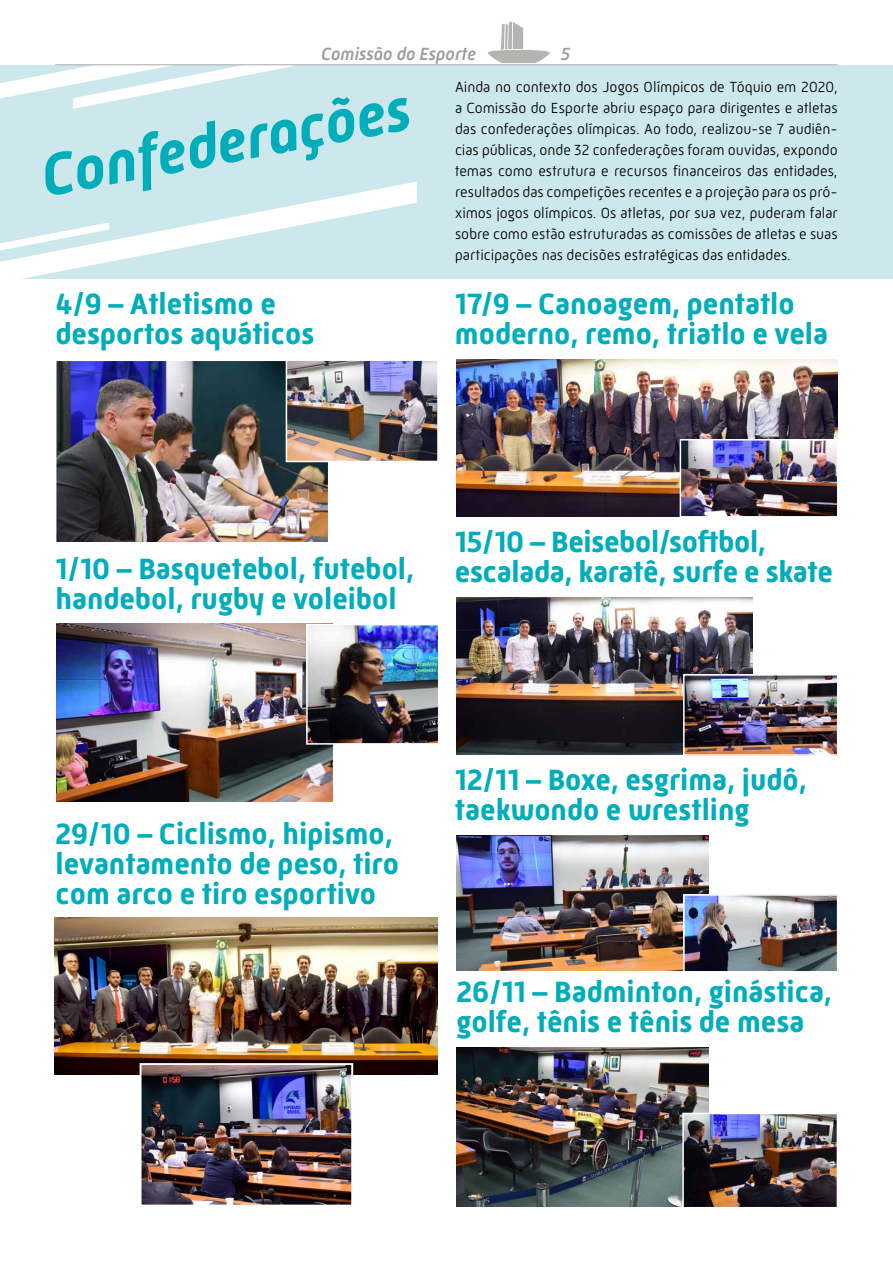
<style>
.page{position:relative;width:893px;height:1263px;background:#fff}
.page>*{position:absolute;margin:0;border:0;box-sizing:border-box;transform-origin:0 0}
.t1{font:italic 700 60px "Mic 32 New";color:#00adba}
.t2{font:700 30px/30px "Mic 32 New";color:#00adba}
.t3{font:italic 500 18px "Mic 32 New";color:#9d9d9c}
.t4{font:300 15px/21px "Mic 32 New";color:#000;text-align:justify}
</style>
<div class="page">
<div style="left:0;top:65px;width:893px;height:214px;background:#cde8ec"></div>
<svg style="left:0;top:182px;width:417px;height:97px"></svg>
<svg style="left:0;top:65px;width:294px;height:44px"></svg>
<img style="left:56px;top:624px;width:277px;height:177px">
<img style="left:309px;top:627px;width:127px;height:115px">
<div style="left:306px;top:624px;width:133px;height:121px;border:2px solid #fff"></div>
<img style="left:58px;top:362px;width:269px;height:179px">
<div style="left:55px;top:359px;width:275px;height:185px;border:2px solid #fff"></div>
<img style="left:289px;top:362px;width:147px;height:97px">
<div style="left:286px;top:359px;width:153px;height:103px;border:2px solid #fff"></div>
<img style="left:457px;top:835px;width:252px;height:136px">
<img style="left:686px;top:897px;width:149px;height:73px">
<div style="left:683px;top:894px;width:155px;height:79px;border:2px solid #fff"></div>
<img style="left:457px;top:597px;width:296px;height:157px">
<img style="left:686px;top:677px;width:149px;height:76px">
<div style="left:683px;top:674px;width:155px;height:82px;border:2px solid #fff"></div>
<img style="left:457px;top:359px;width:380px;height:157px">
<img style="left:457px;top:1047px;width:252px;height:159px">
<img style="left:685px;top:1116px;width:150px;height:89px">
<div style="left:682px;top:1113px;width:156px;height:95px;border:2px solid #fff"></div>
<img style="left:55px;top:918px;width:383px;height:157px">
<img style="left:143px;top:1066px;width:207px;height:137px">
<div style="left:140px;top:1063px;width:213px;height:143px;border:2px solid #fff"></div>
<img style="left:683px;top:442px;width:152px;height:73px">
<div style="left:680px;top:439px;width:158px;height:79px;border:2px solid #fff"></div>
<hr style="left:55px;top:64px;width:783px;height:1px;background:#b3b2b2">
<svg style="left:488px;top:21px;width:62px;height:43px"></svg>
<p class="t3" style="left:321px;top:44px;width:157px">Comissão do Esporte</p>
<p class="t3" style="left:561px;top:44px;width:10px">5</p>
<h1 class="t1" style="left:35px;top:141px;width:376px;rotate:-10deg">Confederações</h1>
<h2 class="t2" style="left:56px;top:289px;width:260px">4/9 – Atletismo e desportos aquáticos</h2>
<p class="t4" style="left:455px;top:76px;width:384px">Ainda no contexto dos Jogos Olímpicos de Tóquio em 2020, a Comissão do Esporte abriu espaço para dirigentes e atletas das confederações olímpicas. Ao todo, realizou-se 7 audiên&shy;cias públicas, onde 32 confederações foram ouvidas, expondo temas como estrutura e recursos financeiros das entidades, resultados das competições recentes e a projeção para os pró&shy;ximos jogos olímpicos. Os atletas, por sua vez, puderam falar sobre como estão estruturadas as comissões de atletas e suas participações nas decisões estratégicas das entidades.</p>
<h2 class="t2" style="left:455px;top:289px;width:375px">17/9 – Canoagem, pentatlo moderno, remo, triatlo e vela</h2>
<h2 class="t2" style="left:56px;top:554px;width:360px">1/10 – Basquetebol, futebol, handebol, rugby e voleibol</h2>
<h2 class="t2" style="left:455px;top:527px;width:380px">15/10 – Beisebol/softbol, escalada, karatê, surfe e skate</h2>
<h2 class="t2" style="left:56px;top:818px;width:345px">29/10 – Ciclismo, hipismo, levantamento de peso, tiro com arco e tiro esportivo</h2>
<h2 class="t2" style="left:455px;top:765px;width:353px">12/11 – Boxe, esgrima, judô, taekwondo e wrestling</h2>
<h2 class="t2" style="left:456px;top:977px;width:377px">26/11 – Badminton, ginástica, golfe, tênis e tênis de mesa</h2>
</div>
